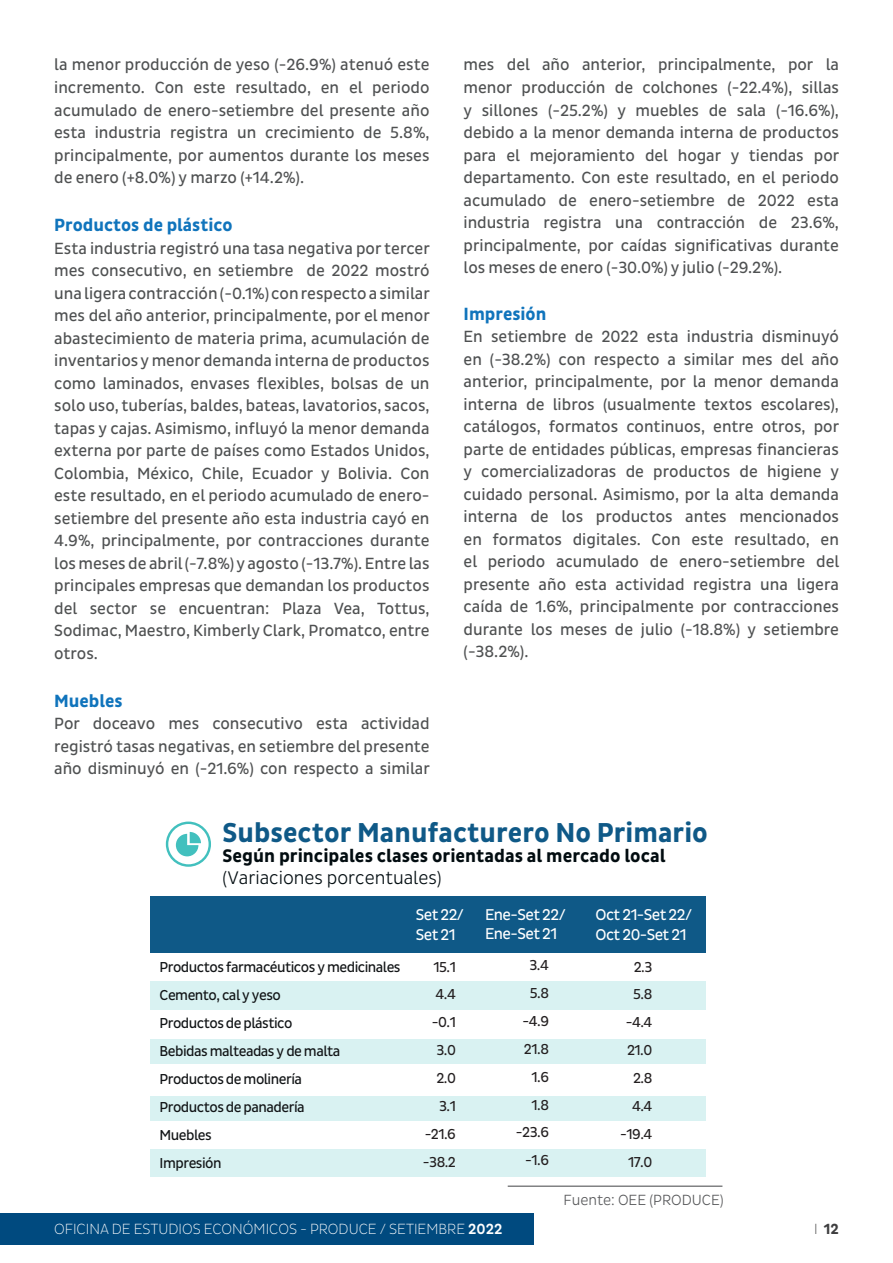
<style>
.page{position:relative;width:893px;height:1263px;background:#fff}
.page>*{position:absolute;margin:0;border:0;box-sizing:border-box;transform-origin:0 0}
.t1{font:700 27.9px "Pluto Sans Cond";color:#0f5987}
.t2{font:700 18.6px/22.4px "Pluto Sans Cond";color:#020c10}
.t3{font:700 18px "Pluto Sans Cond";color:#1074bc}
.t4{font:16.5px/22.5px "Pluto Sans Cond";letter-spacing:-.005em;color:#4f5152;text-align:justify}
.t5{font:15.9px/19px "Pluto Sans Cond";letter-spacing:-.035em;color:#fff}
.t6{font:300 15px "Pluto Sans Cond Ex";color:#fff}
.t7{font:300 15px "Pluto Sans Cond";color:#57585a}
.t8{font:700 15px "Pluto Sans Cond";color:#3e3e3f}
.t9{font:14.7px/27.9px "Pluto Sans Cond";letter-spacing:-.035em;color:#111416}
.t10{font:14.7px/27.9px "Pluto Sans Cond";letter-spacing:-.035em;color:#231f20;text-align:right}
.s1{font-weight:300}
.s2{font-family:"Pluto Sans Cond";font-weight:500}
.s3{font-family:"Pluto Sans Cond Ex";font-weight:300}
</style>
<div class="page">
<div style="left:0;top:1213px;width:534px;height:32px;background:#004a7f"></div>
<hr style="left:892px;top:1213px;width:1px;height:32px;background:#004a7f">
<div style="left:150px;top:1149px;width:556px;height:27px;background:#d9f2f2"></div>
<div style="left:150px;top:981px;width:556px;height:29px;background:#d9f2f2"></div>
<div style="left:150px;top:1040px;width:556px;height:24px;background:#d9f2f2"></div>
<div style="left:150px;top:1096px;width:556px;height:24px;background:#d9f2f2"></div>
<div style="left:150px;top:896px;width:556px;height:56px;background:#0f5987"></div>
<div style="left:166px;top:821px;width:45px;height:46px;border:2px solid #42c0be;border-radius:50%"></div>
<svg style="left:176px;top:832px;width:25px;height:24px"></svg>
<hr style="left:508px;top:1185px;width:214px;height:2px;background:#57585a">
<p class="t4" style="left:54px;top:54px;width:377px">la menor producción de yeso (-26.9%) atenuó este incremento. Con este resultado, en el periodo acumulado de enero-setiembre del presente año esta industria registra un crecimiento de 5.8%, principalmente, por aumentos durante los meses de enero (+8.0%) y marzo (+14.2%).</p>
<p class="t3" style="left:54px;top:215px;width:180px">Productos de plástico</p>
<p class="t4" style="left:54px;top:237px;width:377px">Esta industria registró una tasa negativa por tercer mes consecutivo, en setiembre de 2022 mostró una ligera contracción (-0.1%) con respecto a similar mes del año anterior, principalmente, por el menor abastecimiento de materia prima, acumulación de inventarios y menor demanda interna de productos como laminados, envases flexibles, bolsas de un solo uso, tuberías, baldes, bateas, lavatorios, sacos, tapas y cajas. Asimismo, influyó la menor demanda externa por parte de países como Estados Unidos, Colombia, México, Chile, Ecuador y Bolivia. Con este resultado, en el periodo acumulado de enero&shy;setiembre del presente año esta industria cayó en 4.9%, principalmente, por contracciones durante los meses de abril (-7.8%) y agosto (-13.7%). Entre las principales empresas que demandan los productos del sector se encuentran: Plaza Vea, Tottus, Sodimac, Maestro, Kimberly Clark, Promatco, entre otros.</p>
<p class="t3" style="left:54px;top:690px;width:70px">Muebles</p>
<p class="t4" style="left:54px;top:712px;width:377px">Por doceavo mes consecutivo esta actividad registró tasas negativas, en setiembre del presente año disminuyó en (-21.6%) con respecto a similar</p>
<p class="t4" style="left:464px;top:54px;width:377px">mes del año anterior, principalmente, por la menor producción de colchones (-22.4%), sillas y sillones (-25.2%) y muebles de sala (-16.6%), debido a la menor demanda interna de productos para el mejoramiento del hogar y tiendas por departamento. Con este resultado, en el periodo acumulado de enero-setiembre de 2022 esta industria registra una contracción de 23.6%, principalmente, por caídas significativas durante los meses de enero (-30.0%) y julio (-29.2%).</p>
<p class="t3" style="left:464px;top:303px;width:84px">Impresión</p>
<p class="t4" style="left:464px;top:325px;width:377px">En setiembre de 2022 esta industria disminuyó en (-38.2%) con respecto a similar mes del año anterior, principalmente, por la menor demanda interna de libros (usualmente textos escolares), catálogos, formatos continuos, entre otros, por parte de entidades públicas, empresas financieras y comercializadoras de productos de higiene y cuidado personal. Asimismo, por la alta demanda interna de los productos antes mencionados en formatos digitales. Con este resultado, en el periodo acumulado de enero-setiembre del presente año esta actividad registra una ligera caída de 1.6%, principalmente por contracciones durante los meses de julio (-18.8%) y setiembre (-38.2%).</p>
<p class="t1" style="left:223px;top:816px;width:487px">Subsector Manufacturero No Primario</p>
<p class="t2" style="left:223px;top:845px;width:444px">Según principales clases orientadas al mercado local <span class="s1">(Variaciones porcentuales)</span></p>
<p class="t5" style="left:595px;top:906px;width:98px">Oct 21-Set 22/<br>Oct 20-Set 21</p>
<p class="t5" style="left:416px;top:906px;width:50px">Set 22/<br>Set 21</p>
<p class="t5" style="left:485px;top:905px;width:82px">Ene-Set 22/<br>Ene-Set 21</p>
<p class="t10" style="left:423px;top:953px;width:34px">15.1<br>4.4 -0.1<br>3.0<br>2.0<br>3.1 -21.6 -38.2</p>
<p class="t10" style="left:620px;top:953px;width:34px">2.3<br>5.8 -4.4<br>21.0<br>2.8<br>4.4 -19.4<br>17.0</p>
<p class="t10" style="left:516px;top:951px;width:34px">3.4<br>5.8 -4.9<br>21.8<br>1.6<br>1.8 -23.6 -1.6</p>
<p class="t9" style="left:160px;top:954px;width:242px">Productos farmacéuticos y medicinales<br>Cemento, cal y yeso<br>Productos de plástico<br>Bebidas malteadas y de malta<br>Productos de molinería<br>Productos de panadería<br>Muebles<br>Impresión</p>
<p class="t7" style="left:564px;top:1191px;width:162px">Fuente: OEE (PRODUCE)</p>
<p class="t6" style="left:54px;top:1221px;width:450px">OFICINA DE ESTUDIOS ECONÓMICOS - PRODUCE / SETIEMBRE <span class="s2">2022</span></p>
<p class="t8" style="left:814px;top:1221px;width:26px"><span class="s3">I</span> 12</p>
</div>
